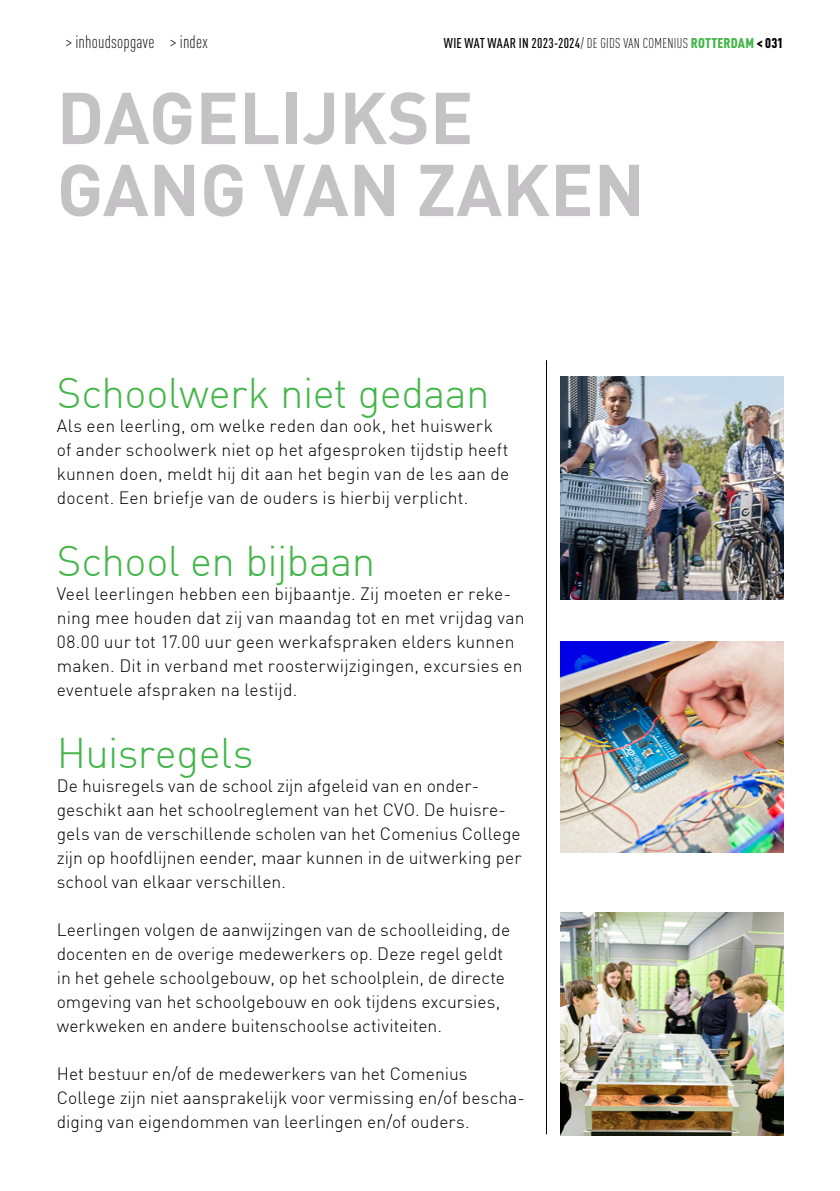
<style>
.page{position:relative;width:840px;height:1191px;background:#fff}
.page>*{position:absolute;margin:0;border:0;box-sizing:border-box;transform-origin:0 0}
.t1{font:700 72px/72px "DIN";color:#c5c2c5}
.t2{font:300 42px "DIN";letter-spacing:-.015em;color:#43b649}
.t3{font:300 18px "DIN Cond";letter-spacing:.01em;color:#000}
.t4{font:300 17.6px/24px "DIN";letter-spacing:.005em;color:#000}
.t5{font:500 14px "DIN Cond";letter-spacing:.02em;color:#000}
.s1{font-weight:300}
.s2{font-weight:900;color:#43b649}
.s3{font-weight:900}
</style>
<div class="page">
<hr style="left:545px;top:360px;width:1px;height:774px;background:#000">
<img style="left:560px;top:376px;width:222px;height:223px">
<img style="left:560px;top:912px;width:222px;height:223px">
<img style="left:560px;top:641px;width:222px;height:212px">
<p class="t3" style="left:66px;top:31px;width:143px">&gt; inhoudsopgave &gt; index</p>
<p class="t5" style="left:443px;top:35px;width:341px">WIE WAT WAAR IN 2023-2024<span class="s1">/ DE GIDS VAN COMENIUS</span> <span class="s2">ROTTERDAM</span> <span class="s3">&lt; 031</span></p>
<h1 class="t1" style="left:57px;top:79px;width:589px">DAGELIJKSE<br>GANG VAN ZAKEN</h1>
<h2 class="t2" style="left:57px;top:367px;width:434px">Schoolwerk niet gedaan</h2>
<p class="t4" style="left:57px;top:413px;width:454px">Als een leerling, om welke reden dan ook, het huiswerk of ander schoolwerk niet op het afgesproken tijdstip heeft kunnen doen, meldt hij dit aan het begin van de les aan de docent. Een briefje van de ouders is hierbij verplicht.</p>
<h2 class="t2" style="left:57px;top:535px;width:320px">School en bijbaan</h2>
<p class="t4" style="left:57px;top:581px;width:469px">Veel leerlingen hebben een bijbaantje. Zij moeten er reke&shy;ning mee houden dat zij van maandag tot en met vrijdag van 08.00 uur tot 17.00 uur geen werkafspraken elders kunnen maken. Dit in verband met roosterwijzigingen, excursies en eventuele afspraken na lestijd.</p>
<h2 class="t2" style="left:57px;top:727px;width:198px">Huisregels</h2>
<p class="t4" style="left:57px;top:773px;width:466px">De huisregels van de school zijn afgeleid van en onder&shy;geschikt aan het schoolreglement van het CVO. De huisre&shy;gels van de verschillende scholen van het Comenius College zijn op hoofdlijnen eender, maar kunnen in de uitwerking per school van elkaar verschillen.</p>
<p class="t4" style="left:57px;top:917px;width:455px">Leerlingen volgen de aanwijzingen van de schoolleiding, de docenten en de overige medewerkers op. Deze regel geldt in het gehele schoolgebouw, op het schoolplein, de directe omgeving van het schoolgebouw en ook tijdens excursies, werkweken en andere buitenschoolse activiteiten.</p>
<p class="t4" style="left:57px;top:1061px;width:469px">Het bestuur en/of de medewerkers van het Comenius<br>College zijn niet aansprakelijk voor vermissing en/of bescha&shy;diging van eigendommen van leerlingen en/of ouders.</p>
</div>
